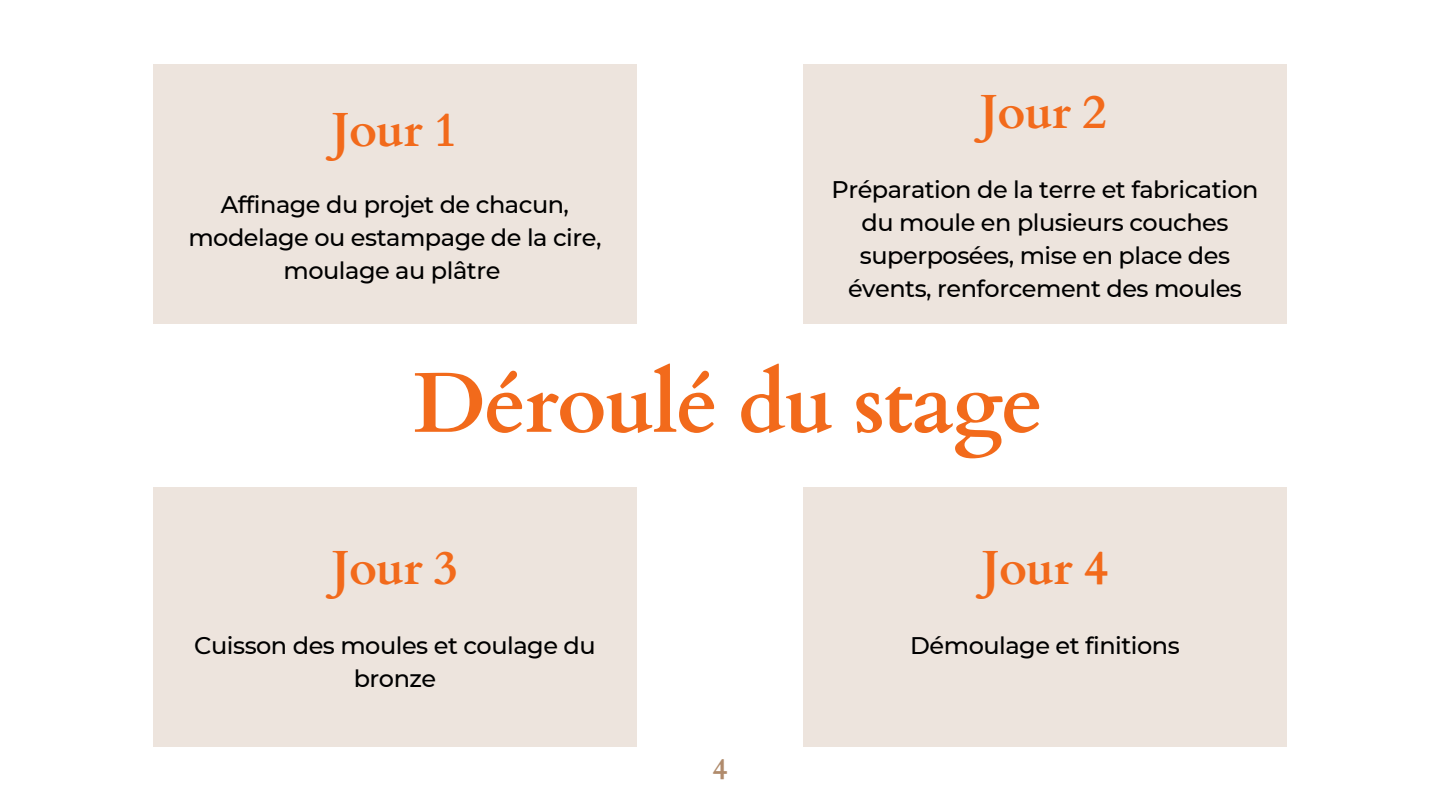
<style>
.page{position:relative;width:1440px;height:810px;background:#fff}
.page>*{position:absolute;margin:0;border:0;box-sizing:border-box;transform-origin:0 0}
.t1{font:700 85px "Cardo";letter-spacing:-.02em;color:#f26a1b}
.t2{font:700 48px "Cardo";letter-spacing:-.02em;color:#f26a1b}
.t3{font:700 29.6px "Cardo";color:#b08b6c}
.t4{font:500 24px/33px "Montserrat";letter-spacing:-.02em;color:#000;text-align:center}
</style>
<div class="page">
<div style="left:803px;top:64px;width:484px;height:259px;background:#ede4dd"></div>
<div style="left:153px;top:487px;width:484px;height:259px;background:#ede4dd"></div>
<div style="left:803px;top:487px;width:484px;height:259px;background:#ede4dd"></div>
<div style="left:153px;top:64px;width:484px;height:259px;background:#ede4dd"></div>
<p class="t2" style="left:332px;top:99px;width:128px">Jour 1</p>
<p class="t4" style="left:188px;top:188px;width:415px">Affinage du projet de chacun, modelage ou estampage de la cire, moulage au plâtre</p>
<p class="t2" style="left:980px;top:81px;width:128px">Jour 2</p>
<p class="t4" style="left:832px;top:173px;width:429px">Préparation de la terre et fabrication du moule en plusieurs couches superposées, mise en place des évents, renforcement des moules</p>
<p class="t1" style="left:413px;top:348px;width:632px">Déroulé du stage</p>
<p class="t2" style="left:332px;top:537px;width:128px">Jour 3</p>
<p class="t4" style="left:194px;top:629px;width:403px">Cuisson des moules et coulage du bronze</p>
<p class="t3" style="left:712px;top:749px;width:17px">4</p>
<p class="t2" style="left:982px;top:537px;width:128px">Jour 4</p>
<p class="t4" style="left:910px;top:629px;width:271px">Démoulage et finitions</p>
</div>
